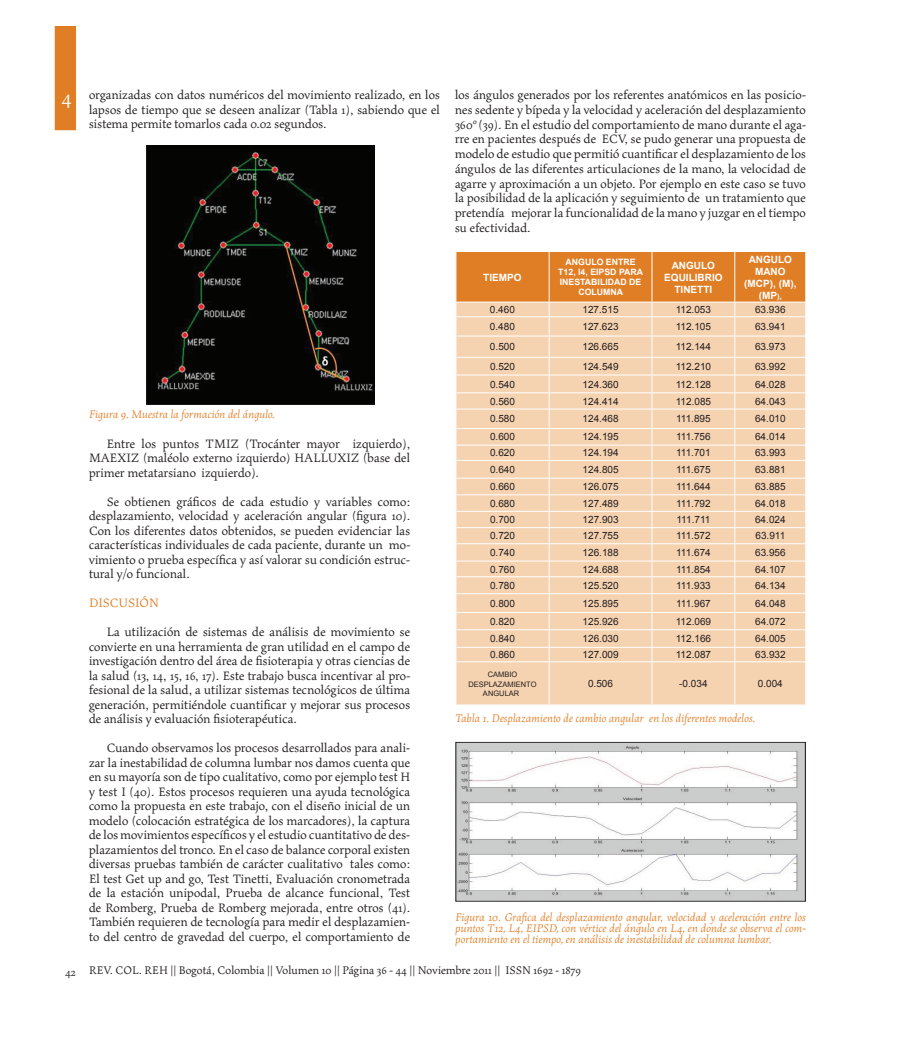
<style>
.page{position:relative;width:921px;height:1045px;background:#fff}
.page>*{position:absolute;margin:0;border:0;box-sizing:border-box;transform-origin:0 0}
.t1{font:22.5px "Maiola Pro";color:#fff}
.t2{font:13.75px/14.5px "Maiola Pro";color:#231f20;text-align:justify}
.t3{font:13.75px "Maiola Pro";color:#e07e26}
.t4{font:italic 12.5px/11.2px "Maiola Pro";color:#e07e26;text-align:justify}
.t5{font:12.5px "Maiola Pro";color:#231f20}
.t6{font:10px "Arial";color:#231f20}
.t7{font:700 10px/12px "Arial";color:#fff;text-align:center}
.t8{font:700 8.75px/10px "Arial";color:#fff;text-align:center}
.t9{font:7.5px/9px "Arial";color:#231f20;text-align:center}
.s1{font-size:7.5px}
</style>
<div class="page">
<div style="left:55px;top:26px;width:21px;height:104px;background:#e07e26"></div>
<div style="left:456px;top:662px;width:349px;height:42px;background:#f5d2b0"></div>
<svg style="left:456px;top:251px;width:350px;height:411px;background:#f3cca7"></svg>
<hr style="left:456px;top:661px;width:93px;height:1px;background:#fff">
<hr style="left:549px;top:661px;width:103px;height:1px;background:#fff">
<hr style="left:549px;top:662px;width:1px;height:42px;background:#fff">
<hr style="left:652px;top:661px;width:82px;height:1px;background:#fff">
<hr style="left:651px;top:662px;width:1px;height:42px;background:#fff">
<hr style="left:734px;top:661px;width:71px;height:1px;background:#fff">
<hr style="left:734px;top:662px;width:1px;height:42px;background:#fff">
<img style="left:457px;top:744px;width:346px;height:155px">
<div style="left:455px;top:742px;width:350px;height:159px;border:1px solid #231f20"></div>
<img style="left:147px;top:145px;width:227px;height:259px">
<h1 class="t1" style="left:61px;top:85px;width:12px">4</h1>
<p class="t2" style="left:89px;top:88px;width:352px">organizadas con datos numéricos del movimiento realizado, en los lapsos de tiempo que se deseen analizar (Tabla 1), sabiendo que el sistema permite tomarlos cada 0.02 segundos.</p>
<p class="t4" style="left:89px;top:409px;width:187px">Figura 9. Muestra la formación del ángulo.</p>
<p class="t2" style="left:89px;top:436px;width:323px;text-indent:18px">Entre los puntos TMIZ (Trocánter mayor izquierdo), MAEXIZ (maléolo externo izquierdo) HALLUXIZ (base del primer metatarsiano izquierdo).</p>
<p class="t2" style="left:89px;top:494px;width:323px;text-indent:18px">Se obtienen gráficos de cada estudio y variables como: desplazamiento, velocidad y aceleración angular (figura 10).<br>Con los diferentes datos obtenidos, se pueden evidenciar las características individuales de cada paciente, durante un mo&shy;vimiento o prueba específica y así valorar su condición estruc&shy;tural y/o funcional.</p>
<p class="t3" style="left:89px;top:595px;width:71px">DISCUSIÓN</p>
<p class="t2" style="left:89px;top:625px;width:323px;text-indent:18px">La utilización de sistemas de análisis de movimiento se convierte en una herramienta de gran utilidad en el campo de investigación dentro del área de fisioterapia y otras ciencias de la salud (13, 14, 15, 16, 17). Este trabajo busca incentivar al pro&shy;fesional de la salud, a utilizar sistemas tecnológicos de última generación, permitiéndole cuantificar y mejorar sus procesos de análisis y evaluación fisioterapéutica.</p>
<p class="t2" style="left:89px;top:741px;width:323px;text-indent:18px">Cuando observamos los procesos desarrollados para anali&shy;zar la inestabilidad de columna lumbar nos damos cuenta que en su mayoría son de tipo cualitativo, como por ejemplo test H y test I (40). Estos procesos requieren una ayuda tecnológica como la propuesta en este trabajo, con el diseño inicial de un modelo (colocación estratégica de los marcadores), la captura de los movimientos específicos y el estudio cuantitativo de des&shy;plazamientos del tronco. En el caso de balance corporal existen diversas pruebas también de carácter cualitativo tales como:<br>El test Get up and go, Test Tinetti, Evaluación cronometrada de la estación unipodal, Prueba de alcance funcional, Test de Romberg, Prueba de Romberg mejorada, entre otros (41).<br>También requieren de tecnología para medir el desplazamien&shy;to del centro de gravedad del cuerpo, el comportamiento de</p>
<p class="t2" style="left:455px;top:88px;width:352px">los ángulos generados por los referentes anatómicos en las posicio&shy;nes sedente y bípeda y la velocidad y aceleración del desplazamiento 360° (39). En el estudio del comportamiento de mano durante el aga&shy;rre en pacientes después de ECV, se pudo generar una propuesta de modelo de estudio que permitió cuantificar el desplazamiento de los ángulos de las diferentes articulaciones de la mano, la velocidad de agarre y aproximación a un objeto. Por ejemplo en este caso se tuvo la posibilidad de la aplicación y seguimiento de un tratamiento que pretendía mejorar la funcionalidad de la mano y juzgar en el tiempo su efectividad.</p>
<p class="t7" style="left:483px;top:271px;width:40px">TIEMPO</p>
<p class="t8" style="left:558px;top:257px;width:86px">ANGULO ENTRE<br>T12, l4, EIPSD PARA<br>INESTABILIDAD DE<br>COLUMNA</p>
<p class="t7" style="left:664px;top:259px;width:60px">ANGULO<br>EQUILIBRIO<br>TINETTI</p>
<p class="t7" style="left:744px;top:253px;width:54px">ANGULO<br>MANO (MCP), (M), (MP<span class="s1">),</span></p>
<p class="t6" style="left:490px;top:303px;width:27px">0.460</p>
<p class="t6" style="left:582px;top:303px;width:38px">127.515</p>
<p class="t6" style="left:675px;top:303px;width:37px">112.053</p>
<p class="t6" style="left:755px;top:303px;width:32px">63.936</p>
<p class="t6" style="left:490px;top:320px;width:27px">0.480</p>
<p class="t6" style="left:582px;top:320px;width:38px">127.623</p>
<p class="t6" style="left:675px;top:320px;width:37px">112.105</p>
<p class="t6" style="left:755px;top:320px;width:32px">63.941</p>
<p class="t6" style="left:490px;top:340px;width:27px">0.500</p>
<p class="t6" style="left:582px;top:340px;width:38px">126.665</p>
<p class="t6" style="left:675px;top:340px;width:37px">112.144</p>
<p class="t6" style="left:755px;top:340px;width:32px">63.973</p>
<p class="t6" style="left:490px;top:360px;width:27px">0.520</p>
<p class="t6" style="left:582px;top:360px;width:38px">124.549</p>
<p class="t6" style="left:675px;top:360px;width:37px">112.210</p>
<p class="t6" style="left:755px;top:360px;width:32px">63.992</p>
<p class="t6" style="left:490px;top:377px;width:27px">0.540</p>
<p class="t6" style="left:582px;top:377px;width:38px">124.360</p>
<p class="t6" style="left:675px;top:377px;width:37px">112.128</p>
<p class="t6" style="left:755px;top:377px;width:32px">64.028</p>
<p class="t6" style="left:490px;top:394px;width:27px">0.560</p>
<p class="t6" style="left:582px;top:394px;width:38px">124.414</p>
<p class="t6" style="left:675px;top:394px;width:37px">112.085</p>
<p class="t6" style="left:755px;top:394px;width:32px">64.043</p>
<p class="t6" style="left:490px;top:412px;width:27px">0.580</p>
<p class="t6" style="left:582px;top:412px;width:38px">124.468</p>
<p class="t6" style="left:676px;top:412px;width:36px">111.895</p>
<p class="t6" style="left:755px;top:412px;width:32px">64.010</p>
<p class="t6" style="left:490px;top:430px;width:27px">0.600</p>
<p class="t6" style="left:582px;top:430px;width:38px">124.195</p>
<p class="t6" style="left:676px;top:430px;width:36px">111.756</p>
<p class="t6" style="left:755px;top:430px;width:32px">64.014</p>
<p class="t6" style="left:490px;top:446px;width:27px">0.620</p>
<p class="t6" style="left:582px;top:446px;width:38px">124.194</p>
<p class="t6" style="left:676px;top:446px;width:36px">111.701</p>
<p class="t6" style="left:755px;top:446px;width:32px">63.993</p>
<p class="t6" style="left:490px;top:463px;width:27px">0.640</p>
<p class="t6" style="left:582px;top:463px;width:38px">124.805</p>
<p class="t6" style="left:676px;top:463px;width:36px">111.675</p>
<p class="t6" style="left:755px;top:463px;width:32px">63.881</p>
<p class="t6" style="left:490px;top:480px;width:27px">0.660</p>
<p class="t6" style="left:582px;top:480px;width:38px">126.075</p>
<p class="t6" style="left:676px;top:480px;width:36px">111.644</p>
<p class="t6" style="left:755px;top:480px;width:32px">63.885</p>
<p class="t6" style="left:490px;top:496px;width:27px">0.680</p>
<p class="t6" style="left:582px;top:496px;width:38px">127.489</p>
<p class="t6" style="left:676px;top:496px;width:36px">111.792</p>
<p class="t6" style="left:755px;top:496px;width:32px">64.018</p>
<p class="t6" style="left:490px;top:513px;width:27px">0.700</p>
<p class="t6" style="left:582px;top:513px;width:38px">127.903</p>
<p class="t6" style="left:676px;top:513px;width:35px">111.711</p>
<p class="t6" style="left:755px;top:513px;width:32px">64.024</p>
<p class="t6" style="left:490px;top:529px;width:27px">0.720</p>
<p class="t6" style="left:582px;top:529px;width:38px">127.755</p>
<p class="t6" style="left:676px;top:529px;width:36px">111.572</p>
<p class="t6" style="left:755px;top:529px;width:31px">63.911</p>
<p class="t6" style="left:490px;top:546px;width:27px">0.740</p>
<p class="t6" style="left:582px;top:546px;width:38px">126.188</p>
<p class="t6" style="left:676px;top:546px;width:36px">111.674</p>
<p class="t6" style="left:755px;top:546px;width:32px">63.956</p>
<p class="t6" style="left:490px;top:562px;width:27px">0.760</p>
<p class="t6" style="left:582px;top:562px;width:38px">124.688</p>
<p class="t6" style="left:676px;top:562px;width:36px">111.854</p>
<p class="t6" style="left:755px;top:562px;width:32px">64.107</p>
<p class="t6" style="left:490px;top:579px;width:27px">0.780</p>
<p class="t6" style="left:582px;top:579px;width:38px">125.520</p>
<p class="t6" style="left:676px;top:579px;width:36px">111.933</p>
<p class="t6" style="left:755px;top:579px;width:32px">64.134</p>
<p class="t6" style="left:490px;top:596px;width:27px">0.800</p>
<p class="t6" style="left:582px;top:596px;width:38px">125.895</p>
<p class="t6" style="left:676px;top:596px;width:36px">111.967</p>
<p class="t6" style="left:755px;top:596px;width:32px">64.048</p>
<p class="t6" style="left:490px;top:614px;width:27px">0.820</p>
<p class="t6" style="left:582px;top:614px;width:38px">125.926</p>
<p class="t6" style="left:675px;top:614px;width:37px">112.069</p>
<p class="t6" style="left:755px;top:614px;width:32px">64.072</p>
<p class="t6" style="left:490px;top:632px;width:27px">0.840</p>
<p class="t6" style="left:582px;top:632px;width:38px">126.030</p>
<p class="t6" style="left:675px;top:632px;width:37px">112.166</p>
<p class="t6" style="left:755px;top:632px;width:32px">64.005</p>
<p class="t6" style="left:490px;top:648px;width:27px">0.860</p>
<p class="t6" style="left:582px;top:648px;width:38px">127.009</p>
<p class="t6" style="left:675px;top:648px;width:37px">112.087</p>
<p class="t6" style="left:755px;top:648px;width:32px">63.932</p>
<p class="t9" style="left:468px;top:670px;width:70px">CAMBIO<br>DESPLAZAMIENTO<br>ANGULAR</p>
<p class="t6" style="left:588px;top:677px;width:27px">0.506</p>
<p class="t6" style="left:679px;top:677px;width:30px">-0.034</p>
<p class="t6" style="left:758px;top:677px;width:27px">0.004</p>
<p class="t4" style="left:455px;top:713px;width:302px">Tabla 1. Desplazamiento de cambio angular en los diferentes modelos.</p>
<p class="t4" style="left:455px;top:911px;width:352px">Figura 10. Grafica del desplazamiento angular, velocidad y aceleración entre los puntos T12, L4, EIPSD, con vértice del ángulo en L4, en donde se observa el com&shy;portamiento en el tiempo, en análisis de inestabilidad de columna lumbar.</p>
<p class="t5" style="left:65px;top:963px;width:517px">42 REV. COL. REH || Bogotá, Colombia || Volumen 10 || Página 36 - 44 || Noviembre 2011 || ISSN 1692 - 1879</p>
</div>
